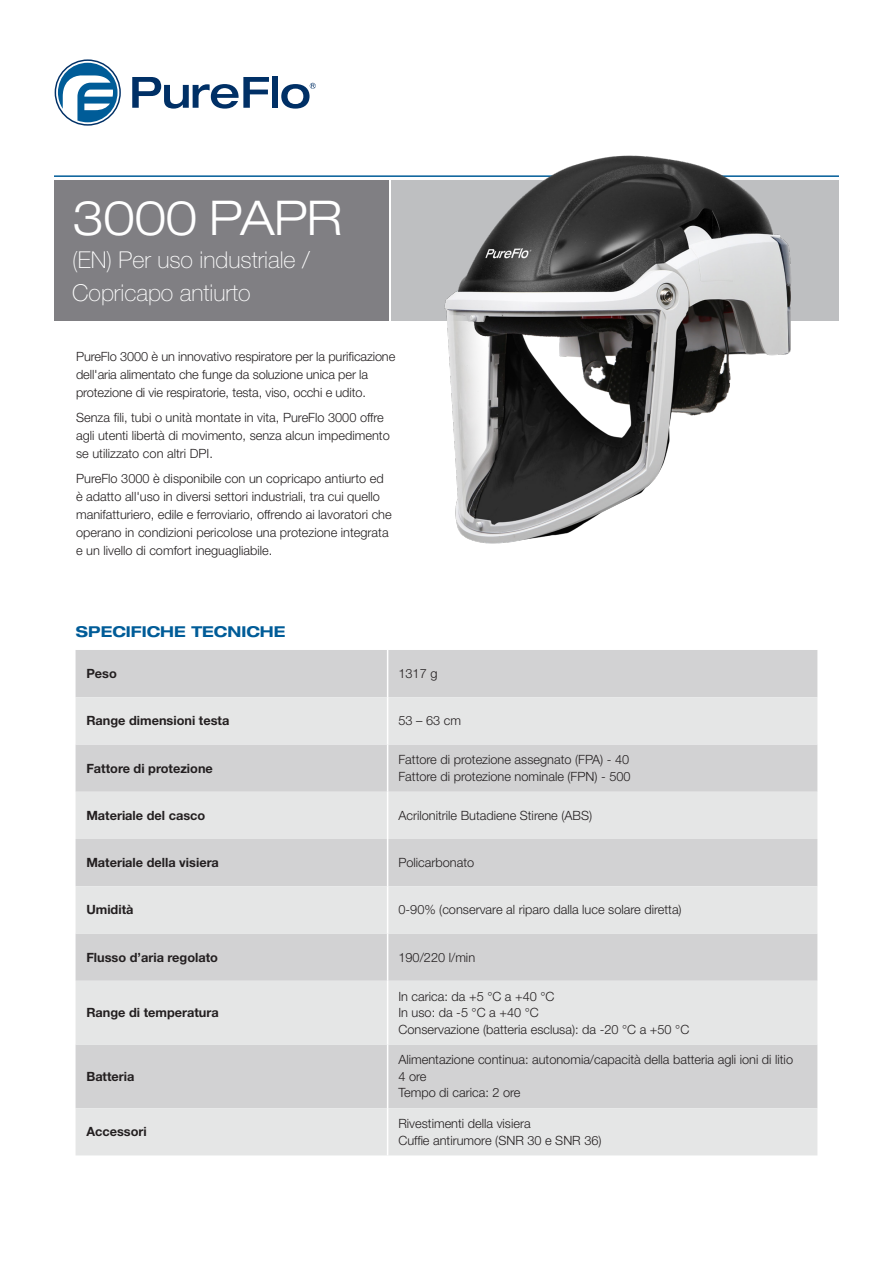
<style>
.page{position:relative;width:893px;height:1263px;background:#fff}
.page>*{position:absolute;margin:0;border:0;box-sizing:border-box;transform-origin:0 0}
.t1{font:300 expanded 48px "Helvetica Neue LT Std";letter-spacing:-.02em;color:#fff}
.t2{font:100 23.25px/33px "Helvetica Neue LT Std";color:#fff}
.t3{font:700 expanded 15px "Helvetica Neue LT Std";color:#005c98}
.Intro_Paragraph{font:300 12.75px/18px "Helvetica Neue LT Std";color:#231f20}
.End_Notes{font:300 12.75px/16.5px "Helvetica Neue LT Std";color:#231f20}
.End_Notes-2{font:700 12.75px "Helvetica Neue LT Std";color:#231f20}
</style>
<div class="page">
<div style="left:54px;top:180px;width:335px;height:141px;background:#807f83"></div>
<div style="left:392px;top:180px;width:447px;height:141px;background:#bebfc1"></div>
<hr style="left:54px;top:175px;width:785px;height:2px;background:#005c98">
<div style="left:55px;top:59px;width:66px;height:67px;border:1px solid #003066;border-radius:50%"></div>
<svg style="left:58px;top:63px;width:60px;height:59px"></svg>
<svg style="left:132px;top:77px;width:137px;height:32px"></svg>
<div style="left:272px;top:76px;width:6px;height:32px;background:#003066"></div>
<svg style="left:281px;top:83px;width:35px;height:26px"></svg>
<div style="left:76px;top:650px;width:741px;height:47px;background:#d2d2d3"></div>
<svg style="left:76px;top:697px;width:741px;height:458px;background:#dcdddd"></svg>
<hr style="left:387px;top:650px;width:1px;height:47px;background:#fff">
<hr style="left:387px;top:697px;width:1px;height:47px;background:#fff">
<hr style="left:387px;top:744px;width:1px;height:48px;background:#fff">
<hr style="left:387px;top:792px;width:1px;height:47px;background:#fff">
<hr style="left:387px;top:839px;width:1px;height:47px;background:#fff">
<hr style="left:387px;top:886px;width:1px;height:47px;background:#fff">
<hr style="left:387px;top:933px;width:1px;height:48px;background:#fff">
<hr style="left:387px;top:981px;width:1px;height:63px;background:#fff">
<hr style="left:387px;top:1044px;width:1px;height:64px;background:#fff">
<hr style="left:387px;top:1108px;width:1px;height:47px;background:#fff">
<img style="left:399px;top:155px;width:436px;height:389px">
<p class="t1" style="left:72px;top:189px;width:271px">3000 PAPR</p>
<p class="t2" style="left:72px;top:243px;width:239px">(EN) Per uso industriale /<br>Copricapo antiurto</p>
<p class="Intro_Paragraph" style="left:76px;top:348px;width:321px">PureFlo 3000 è un innovativo respiratore per la purificazione dell'aria alimentato che funge da soluzione unica per la protezione di vie respiratorie, testa, viso, occhi e udito.</p>
<p class="Intro_Paragraph" style="left:76px;top:408px;width:315px">Senza fili, tubi o unità montate in vita, PureFlo 3000 offre agli utenti libertà di movimento, senza alcun impedimento se utilizzato con altri DPI.</p>
<p class="Intro_Paragraph" style="left:76px;top:469px;width:317px">PureFlo 3000 è disponibile con un copricapo antiurto ed è adatto all'uso in diversi settori industriali, tra cui quello manifatturiero, edile e ferroviario, offrendo ai lavoratori che operano in condizioni pericolose una protezione integrata e un livello di comfort ineguagliabile.</p>
<p class="t3" style="left:76px;top:622px;width:211px">SPECIFICHE TECNICHE</p>
<p class="End_Notes-2" style="left:86px;top:666px;width:32px">Peso</p>
<p class="End_Notes" style="left:398px;top:665px;width:40px">1317 g</p>
<p class="End_Notes-2" style="left:86px;top:713px;width:145px">Range dimensioni testa</p>
<p class="End_Notes" style="left:398px;top:712px;width:64px">53 – 63 cm</p>
<p class="End_Notes-2" style="left:86px;top:760px;width:128px">Fattore di protezione</p>
<p class="End_Notes" style="left:398px;top:751px;width:232px">Fattore di protezione assegnato (FPA) - 40</p>
<p class="End_Notes" style="left:398px;top:768px;width:234px">Fattore di protezione nominale (FPN) - 500</p>
<p class="End_Notes-2" style="left:86px;top:807px;width:120px">Materiale del casco</p>
<p class="End_Notes" style="left:398px;top:807px;width:195px">Acrilonitrile Butadiene Stirene (ABS)</p>
<p class="End_Notes-2" style="left:86px;top:855px;width:134px">Materiale della visiera</p>
<p class="End_Notes" style="left:398px;top:854px;width:77px">Policarbonato</p>
<p class="End_Notes-2" style="left:86px;top:902px;width:49px">Umidità</p>
<p class="End_Notes" style="left:398px;top:901px;width:285px">0-90% (conservare al riparo dalla luce solare diretta)</p>
<p class="End_Notes-2" style="left:86px;top:949px;width:133px">Flusso d’aria regolato</p>
<p class="End_Notes" style="left:398px;top:949px;width:78px">190/220 l/min</p>
<p class="End_Notes-2" style="left:86px;top:1005px;width:134px">Range di temperatura</p>
<p class="End_Notes-2" style="left:86px;top:1068px;width:50px">Batteria</p>
<p class="End_Notes-2" style="left:86px;top:1124px;width:62px">Accessori</p>
<p class="End_Notes" style="left:398px;top:988px;width:158px">In carica: da +5 °C a +40 °C</p>
<p class="End_Notes" style="left:398px;top:1004px;width:142px">In uso: da -5 °C a +40 °C</p>
<p class="End_Notes" style="left:398px;top:1021px;width:292px">Conservazione (batteria esclusa): da -20 °C a +50 °C</p>
<p class="End_Notes" style="left:398px;top:1051px;width:396px">Alimentazione continua: autonomia/capacità della batteria agli ioni di litio<br>4 ore</p>
<p class="End_Notes" style="left:398px;top:1084px;width:124px">Tempo di carica: 2 ore</p>
<p class="End_Notes" style="left:398px;top:1115px;width:134px">Rivestimenti della visiera</p>
<p class="End_Notes" style="left:398px;top:1131px;width:205px">Cuffie antirumore (SNR 30 e SNR 36)</p>
</div>
